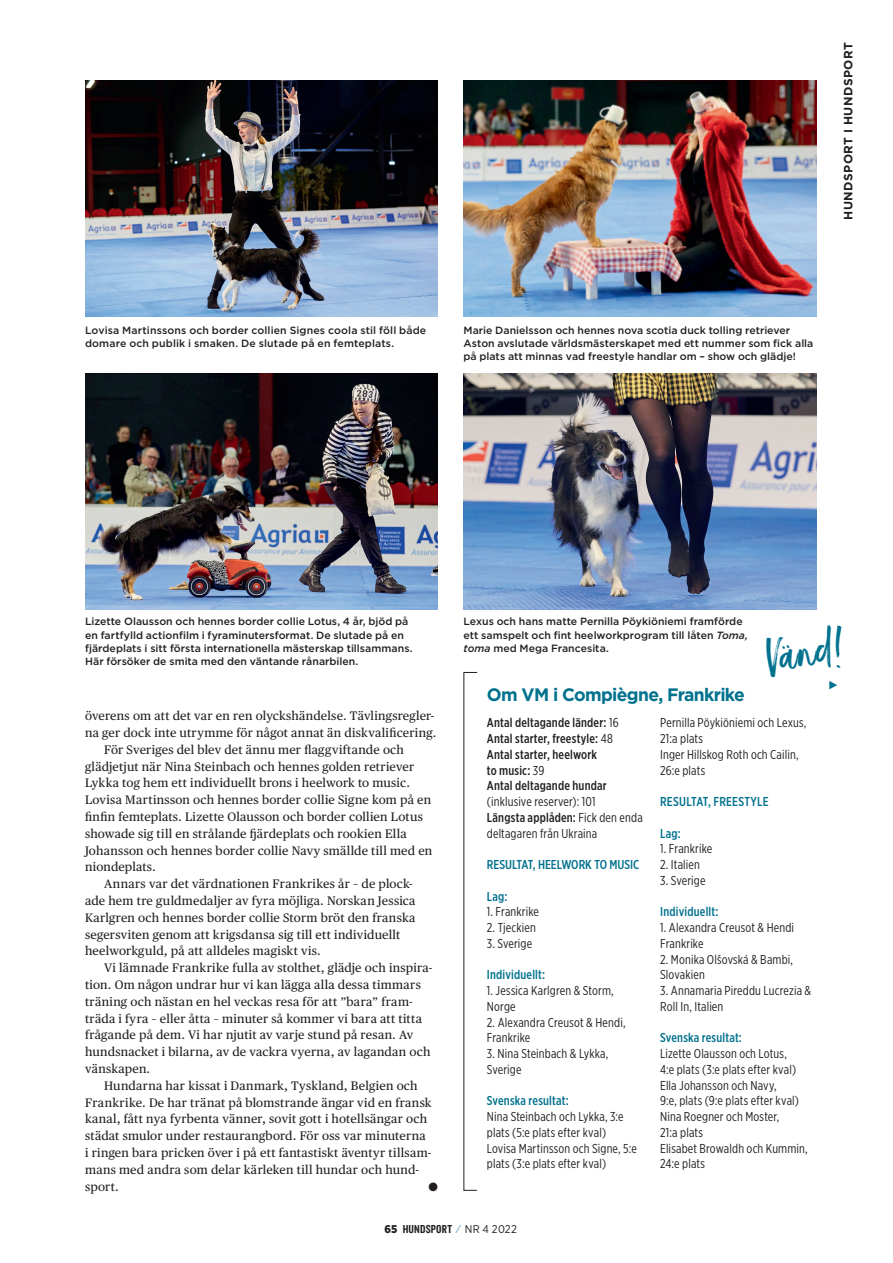
<style>
.page{position:relative;width:893px;height:1263px;background:#fff}
.page>*{position:absolute;margin:0;border:0;box-sizing:border-box;transform-origin:0 0}
.Citat_Publico_Banner{font:42px "Ernestand Emily";color:#00718e}
.Faktarubbe_Gotham_Bo{font:700 18px "Gotham";letter-spacing:-.035em;color:#00718e}
.Personinfo_Gotham_XN{font:12.9px/15.8px "Gotham X Narrow";letter-spacing:.01em;color:#231f20}
.Personinfo_Gotham_XN-2{font:500 12.9px "Gotham X Narrow";letter-spacing:.01em;color:#00718e}
.Personinfo_Gotham_XN-3{font:500 12.9px/15.8px "Gotham X Narrow";letter-spacing:.015em;color:#231f20}
.Brödtext_Indrag{font:12.3px/16.8px "Publico Text";letter-spacing:.02em;color:#231f20}
.t1{font:12px "Knockout 49 Liteweight";letter-spacing:.015em;color:#231f20}
.Faktarubbe_Gotham_Bo-2{font:700 12px "Gotham";letter-spacing:.035em;color:#231f20}
.Brödtext_Indrag-2{font:12px "Zapf Dingbats ITC";color:#231f20}
.Ingress_publico{font:11.25px "Publico Headline";color:#00718e}
.Bildtext_svart{font:500 10.5px/13.2px "Gotham";letter-spacing:.005em;color:#231f20}
.s1{font-style:italic}
.s2{font-weight:400}
.s3{font-weight:500}
.s4{font-family:"Gotham Narrow";font-weight:900;font-size:11.25px}
.s5{font-family:"Gotham Narrow";font-size:11.25px;color:#00718e}
.s6{font-family:"Gotham Narrow";font-size:11.25px}
</style>
<div class="page">
<img style="left:85px;top:81px;width:353px;height:235px">
<img style="left:463px;top:81px;width:353px;height:235px">
<img style="left:463px;top:374px;width:353px;height:235px">
<img style="left:85px;top:374px;width:353px;height:235px">
<p class="Faktarubbe_Gotham_Bo-2" style="left:840px;top:220px;width:179px;rotate:-90deg">HUNDSPORT I HUNDSPORT</p>
<p class="Bildtext_svart" style="left:85px;top:323px;width:343px">Lovisa Martinssons och border collien Signes coola stil föll både domare och publik i smaken. De slutade på en femteplats.</p>
<p class="Bildtext_svart" style="left:463px;top:323px;width:351px">Marie Danielsson och hennes nova scotia duck tolling retriever<br>Aston avslutade världsmästerskapet med ett nummer som fick alla på plats att minnas vad freestyle handlar om – show och glädje!</p>
<p class="Bildtext_svart" style="left:85px;top:615px;width:329px">Lizette Olausson och hennes border collie Lotus, 4 år, bjöd på en fartfylld actionfilm i fyraminutersformat. De slutade på en fjärdeplats i sitt första internationella mästerskap tillsammans.<br>Här försöker de smita med den väntande rånarbilen.</p>
<p class="Brödtext_Indrag" style="left:85px;top:707px;width:353px">överens om att det var en ren olyckshändelse. Tävlingsregler&shy;na ger dock inte utrymme för något annat än diskvalificering.</p>
<p class="Brödtext_Indrag" style="left:85px;top:740px;width:349px;text-indent:19px">För Sveriges del blev det ännu mer flaggviftande och glädjetjut när Nina Steinbach och hennes golden retriever Lykka tog hem ett individuellt brons i heelwork to music.<br>Lovisa Martinsson och hennes border collie Signe kom på en finfin femteplats. Lizette Olausson och border collien Lotus showade sig till en strålande fjärdeplats och rookien Ella Johansson och hennes border collie Navy smällde till med en niondeplats.</p>
<p class="Brödtext_Indrag" style="left:85px;top:875px;width:332px;text-indent:19px">Annars var det värdnationen Frankrikes år – de plock&shy;ade hem tre guldmedaljer av fyra möjliga. Norskan Jessica Karlgren och hennes border collie Storm bröt den franska segersviten genom att krigsdansa sig till ett individuellt heelworkguld, på att alldeles magiskt vis.</p>
<p class="Brödtext_Indrag" style="left:85px;top:959px;width:349px;text-indent:19px">Vi lämnade Frankrike fulla av stolthet, glädje och inspira&shy;tion. Om någon undrar hur vi kan lägga alla dessa timmars träning och nästan en hel veckas resa för att ”bara” fram&shy;träda i fyra – eller åtta – minuter så kommer vi bara att titta frågande på dem. Vi har njutit av varje stund på resan. Av hundsnacket i bilarna, av de vackra vyerna, av lagandan och vänskapen.</p>
<p class="Brödtext_Indrag" style="left:85px;top:1076px;width:348px;text-indent:19px">Hundarna har kissat i Danmark, Tyskland, Belgien och Frankrike. De har tränat på blomstrande ängar vid en fransk kanal, fått nya fyrbenta vänner, sovit gott i hotellsängar och städat smulor under restaurangbord. För oss var minuterna i ringen bara pricken över i på ett fantastiskt äventyr tillsam&shy;mans med andra som delar kärleken till hundar och hund&shy;sport.</p>
<p class="Brödtext_Indrag-2" style="left:428px;top:1181px;width:11px">●</p>
<p class="Bildtext_svart" style="left:463px;top:615px;width:286px">Lexus och hans matte Pernilla Pöykiöniemi framförde ett samspelt och fint heelworkprogram till låten <span class="s1">Toma, toma</span> med Mega Francesita.</p>
<p class="Faktarubbe_Gotham_Bo" style="left:487px;top:683px;width:260px">Om VM i Compiègne, Frankrike</p>
<p class="Citat_Publico_Banner" style="left:761px;top:634px;width:81px;rotate:-12deg">Vänd!</p>
<p class="Ingress_publico" style="left:828px;top:677px;width:11px">▶</p>
<p class="Personinfo_Gotham_XN-3" style="left:487px;top:715px;width:133px">Antal deltagande länder: <span class="s2">16</span></p>
<p class="Personinfo_Gotham_XN-3" style="left:487px;top:730px;width:128px">Antal starter, freestyle: <span class="s2">48</span></p>
<p class="Personinfo_Gotham_XN-3" style="left:487px;top:746px;width:112px">Antal starter, heelwork to music: <span class="s2">39</span></p>
<p class="Personinfo_Gotham_XN" style="left:487px;top:778px;width:121px"><span class="s3">Antal deltagande hundar </span>(inklusive reserver): 101</p>
<p class="Personinfo_Gotham_XN" style="left:487px;top:809px;width:157px"><span class="s3">Längsta applåden:</span> Fick den enda deltagaren från Ukraina</p>
<p class="Personinfo_Gotham_XN-2" style="left:487px;top:857px;width:154px">RESULTAT, HEELWORK TO MUSIC</p>
<p class="Personinfo_Gotham_XN-2" style="left:487px;top:888px;width:22px">Lag:</p>
<p class="Personinfo_Gotham_XN" style="left:487px;top:904px;width:54px">1. Frankrike</p>
<p class="Personinfo_Gotham_XN" style="left:487px;top:919px;width:51px">2. Tjeckien</p>
<p class="Personinfo_Gotham_XN" style="left:487px;top:935px;width:47px">3. Sverige</p>
<p class="Personinfo_Gotham_XN-2" style="left:487px;top:967px;width:60px">Individuellt:</p>
<p class="Personinfo_Gotham_XN" style="left:487px;top:982px;width:128px">1. Jessica Karlgren &amp; Storm,<br>Norge</p>
<p class="Personinfo_Gotham_XN" style="left:487px;top:1014px;width:140px">2. Alexandra Creusot &amp; Hendi,<br>Frankrike</p>
<p class="Personinfo_Gotham_XN" style="left:487px;top:1045px;width:123px">3. Nina Steinbach &amp; Lykka,<br>Sverige</p>
<p class="Personinfo_Gotham_XN-2" style="left:487px;top:1093px;width:83px">Svenska resultat:</p>
<p class="Personinfo_Gotham_XN" style="left:487px;top:1108px;width:138px">Nina Steinbach och Lykka, 3:e plats (5:e plats efter kval)</p>
<p class="Personinfo_Gotham_XN" style="left:487px;top:1140px;width:152px">Lovisa Martinsson och Signe, 5:e plats (3:e plats efter kval)</p>
<p class="Personinfo_Gotham_XN" style="left:660px;top:715px;width:148px">Pernilla Pöykiöniemi och Lexus,<br>21:a plats</p>
<p class="Personinfo_Gotham_XN" style="left:660px;top:746px;width:140px">Inger Hillskog Roth och Cailin,<br>26:e plats</p>
<p class="Personinfo_Gotham_XN-2" style="left:660px;top:794px;width:110px">RESULTAT, FREESTYLE</p>
<p class="Personinfo_Gotham_XN-2" style="left:660px;top:825px;width:22px">Lag:</p>
<p class="Personinfo_Gotham_XN" style="left:660px;top:841px;width:54px">1. Frankrike</p>
<p class="Personinfo_Gotham_XN" style="left:660px;top:856px;width:41px">2. Italien</p>
<p class="Personinfo_Gotham_XN" style="left:660px;top:872px;width:47px">3. Sverige</p>
<p class="Personinfo_Gotham_XN-2" style="left:660px;top:904px;width:60px">Individuellt:</p>
<p class="Personinfo_Gotham_XN" style="left:660px;top:919px;width:135px">1. Alexandra Creusot &amp; Hendi<br>Frankrike</p>
<p class="Personinfo_Gotham_XN" style="left:660px;top:951px;width:134px">2. Monika Olšovská &amp; Bambi,<br>Slovakien</p>
<p class="Personinfo_Gotham_XN" style="left:660px;top:982px;width:153px">3. Annamaria Pireddu Lucrezia &amp;<br>Roll In, Italien</p>
<p class="Personinfo_Gotham_XN-2" style="left:660px;top:1030px;width:83px">Svenska resultat:</p>
<p class="Personinfo_Gotham_XN" style="left:660px;top:1045px;width:137px">Lizette Olausson och Lotus,<br>4:e plats (3:e plats efter kval)</p>
<p class="Personinfo_Gotham_XN" style="left:660px;top:1077px;width:140px">Ella Johansson och Navy,<br>9:e, plats (9:e plats efter kval)</p>
<p class="Personinfo_Gotham_XN" style="left:660px;top:1108px;width:121px">Nina Roegner och Moster,<br>21:a plats</p>
<p class="Personinfo_Gotham_XN" style="left:660px;top:1140px;width:149px">Elisabet Browaldh och Kummin,<br>24:e plats</p>
<p class="t1" style="left:384px;top:1222px;width:134px"><span class="s4">65</span> HUNDSPORT <span class="s5">⁄</span> <span class="s6">NR 4 2022</span></p>
</div>
